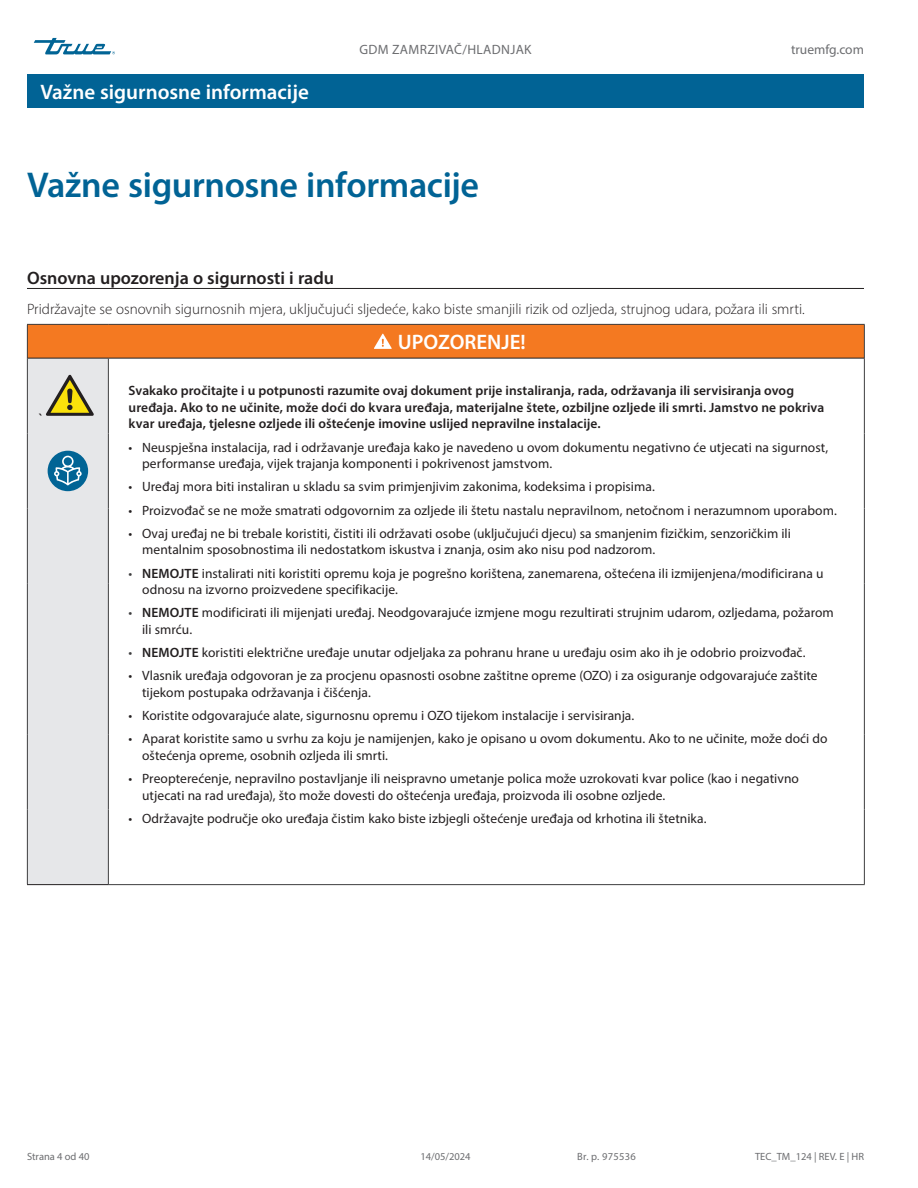
<style>
.page{position:relative;width:918px;height:1188px;background:#fff}
.page>*{position:absolute;margin:0;border:0;box-sizing:border-box;transform-origin:0 0}
.Table_text{font:600 36px "Myriad Pro";letter-spacing:-.01em;color:#016395}
.Title_bar_Page_header{font:600 21px "Myriad Pro";color:#fff}
.Tables_title_bar{font:600 21px "Myriad Pro";color:#fff}
.Subhead_underscore_H1{font:600 18px "Myriad Pro";color:#231f20}
.Body_Text_light_Normal{font:300 15px "Myriad Pro";color:#231f20}
.t1{font:13.5px/16.5px "Myriad Pro";letter-spacing:.005em;color:#231f20}
.Table_text_BOLD{font:600 13.5px/16.5px "Myriad Pro";letter-spacing:.005em;color:#231f20}
.t2{font:13.5px "Myriad Pro";letter-spacing:.025em;color:#6c6d70}
.t3{font:13.5px "Myriad Pro";color:#6c6d70}
.True_Locations_BOLD{font:600 13.5px "Myriad Pro";color:#231f20}
.t4{font:10.5px "Myriad Pro";color:#6c6d70}
.t5{font:10.5px "Myriad Pro";letter-spacing:.025em;color:#6c6d70}
.s1{color:#3e3e3f}
.s2{font-weight:600}
</style>
<div class="page">
<svg style="left:34px;top:38px;width:81px;height:16px"></svg>
<div style="left:27px;top:74px;width:837px;height:34px;background:#016395"></div>
<div style="left:27px;top:324px;width:837px;height:34px;background:#f47921"></div>
<hr style="left:27px;top:324px;width:81px;height:1px;background:#3e3e3f">
<hr style="left:27px;top:325px;width:1px;height:33px;background:#3e3e3f">
<hr style="left:108px;top:324px;width:757px;height:1px;background:#3e3e3f">
<hr style="left:864px;top:325px;width:1px;height:33px;background:#3e3e3f">
<hr style="left:108px;top:358px;width:1px;height:75px;background:#3e3e3f">
<hr style="left:864px;top:358px;width:1px;height:75px;background:#3e3e3f">
<hr style="left:108px;top:433px;width:1px;height:76px;background:#3e3e3f">
<hr style="left:864px;top:433px;width:1px;height:76px;background:#3e3e3f">
<hr style="left:108px;top:509px;width:1px;height:75px;background:#3e3e3f">
<hr style="left:864px;top:509px;width:1px;height:75px;background:#3e3e3f">
<hr style="left:108px;top:584px;width:1px;height:75px;background:#3e3e3f">
<hr style="left:864px;top:584px;width:1px;height:75px;background:#3e3e3f">
<hr style="left:108px;top:659px;width:1px;height:75px;background:#3e3e3f">
<hr style="left:864px;top:659px;width:1px;height:75px;background:#3e3e3f">
<hr style="left:108px;top:734px;width:1px;height:75px;background:#3e3e3f">
<hr style="left:864px;top:734px;width:1px;height:75px;background:#3e3e3f">
<hr style="left:108px;top:809px;width:1px;height:75px;background:#3e3e3f">
<hr style="left:864px;top:809px;width:1px;height:75px;background:#3e3e3f">
<hr style="left:108px;top:884px;width:757px;height:1px;background:#3e3e3f">
<hr style="left:108px;top:358px;width:756px;height:1px;background:#231f20">
<svg style="left:374px;top:334px;width:18px;height:15px"></svg>
<svg style="left:27px;top:358px;width:81px;height:527px;background:#dbdedf"></svg>
<hr style="left:27px;top:288px;width:837px;height:1px;background:#231f20">
<p class="Title_bar_Page_header" style="left:40px;top:79px;width:270px">Važne sigurnosne informacije</p>
<p class="t2" style="left:359px;top:42px;width:174px">GDM ZAMRZIVAČ/HLADNJAK</p>
<p class="Table_text" style="left:27px;top:162px;width:454px">Važne sigurnosne informacije</p>
<p class="t3" style="left:791px;top:42px;width:74px">truemfg.com</p>
<p class="Subhead_underscore_H1" style="left:27px;top:266px;width:309px">Osnovna upozorenja o sigurnosti i radu</p>
<p class="Body_Text_light_Normal" style="left:27px;top:300px;width:779px">Pridržavajte se osnovnih sigurnosnih mjera, uključujući sljedeće, kako biste smanjili rizik od ozljeda, strujnog udara, požara ili smrti.</p>
<p class="True_Locations_BOLD" style="left:39px;top:410px;width:6px">`</p>
<p class="Tables_title_bar" style="left:398px;top:329px;width:129px">UPOZORENJE!</p>
<p class="Table_text_BOLD" style="left:129px;top:382px;width:697px">Svakako pročitajte i u potpunosti razumite ovaj dokument prije instaliranja, rada, održavanja ili servisiranja ovog uređaja. Ako to ne učinite, može doći do kvara uređaja, materijalne štete, ozbiljne ozljede ili smrti. Jamstvo ne pokriva kvar uređaja, tjelesne ozljede ili oštećenje imovine uslijed nepravilne instalacije.</p>
<p class="t1" style="left:142px;top:439px;width:688px;text-indent:-14px">• Neuspješna instalacija, rad i održavanje uređaja kako je navedeno u ovom dokumentu negativno će utjecati na sigurnost, performanse uređaja, vijek trajanja komponenti i pokrivenost jamstvom.</p>
<p class="t1" style="left:129px;top:478px;width:528px">• Uređaj mora biti instaliran u skladu sa svim primjenjivim zakonima, kodeksima i propisima.</p>
<p class="t1" style="left:129px;top:502px;width:710px">• Proizvođač se ne može smatrati odgovornim za ozljede ili štetu nastalu nepravilnom, netočnom i nerazumnom uporabom.</p>
<p class="t1" style="left:142px;top:525px;width:650px;text-indent:-14px">• Ovaj uređaj ne bi trebale koristiti, čistiti ili održavati osobe (uključujući djecu) sa smanjenim fizičkim, senzoričkim ili mentalnim sposobnostima ili nedostatkom iskustva i znanja, osim ako nisu pod nadzorom.</p>
<p class="t1" style="left:142px;top:565px;width:683px;text-indent:-14px"><span class="s1">•</span> <span class="s2">NEMOJTE</span> instalirati niti koristiti opremu koja je pogrešno korištena, zanemarena, oštećena ili izmijenjena/modificirana u odnosu na izvorno proizvedene specifikacije.</p>
<p class="t1" style="left:142px;top:604px;width:693px;text-indent:-14px"><span class="s1">•</span> <span class="s2">NEMOJTE</span> modificirati ili mijenjati uređaj. Neodgovarajuće izmjene mogu rezultirati strujnim udarom, ozljedama, požarom ili smrću.</p>
<p class="t1" style="left:129px;top:644px;width:678px"><span class="s1">•</span> <span class="s2">NEMOJTE</span> koristiti električne uređaje unutar odjeljaka za pohranu hrane u uređaju osim ako ih je odobrio proizvođač.</p>
<p class="t1" style="left:142px;top:667px;width:677px;text-indent:-14px">• Vlasnik uređaja odgovoran je za procjenu opasnosti osobne zaštitne opreme (OZO) i za osiguranje odgovarajuće zaštite tijekom postupaka održavanja i čišćenja.</p>
<p class="t1" style="left:129px;top:707px;width:507px">• Koristite odgovarajuće alate, sigurnosnu opremu i OZO tijekom instalacije i servisiranja.</p>
<p class="t1" style="left:142px;top:730px;width:687px;text-indent:-14px">• Aparat koristite samo u svrhu za koju je namijenjen, kako je opisano u ovom dokumentu. Ako to ne učinite, može doći do oštećenja opreme, osobnih ozljeda ili smrti.</p>
<p class="t1" style="left:142px;top:770px;width:658px;text-indent:-14px">• Preopterećenje, nepravilno postavljanje ili neispravno umetanje polica može uzrokovati kvar police (kao i negativno utjecati na rad uređaja), što može dovesti do oštećenja uređaja, proizvoda ili osobne ozljede.</p>
<p class="t1" style="left:129px;top:810px;width:579px">• Održavajte područje oko uređaja čistim kako biste izbjegli oštećenje uređaja od krhotina ili štetnika.</p>
<p class="t4" style="left:27px;top:1150px;width:64px">Strana 4 od 40</p>
<p class="t4" style="left:420px;top:1150px;width:52px">14/05/2024</p>
<p class="t5" style="left:577px;top:1150px;width:60px">Br. p. 975536</p>
<p class="t4" style="left:755px;top:1150px;width:110px">TEC_TM_124 | REV. E | HR</p>
</div>
